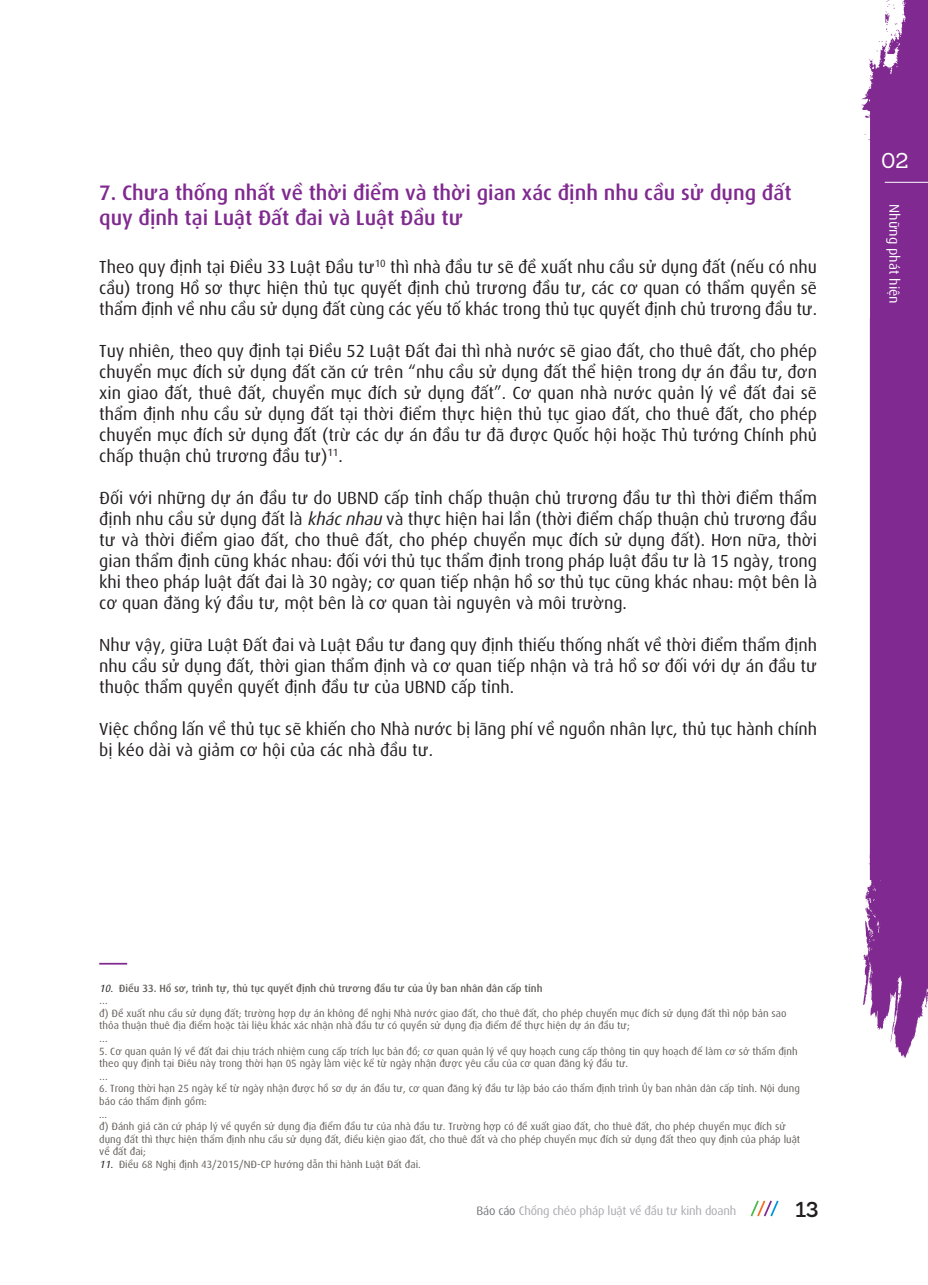
<style>
.page{position:relative;width:928px;height:1285px;background:#fff}
.page>*{position:absolute;margin:0;border:0;box-sizing:border-box;transform-origin:0 0}
.t1{font:500 21px/25.2px "AG Dax Pro";color:#802990}
.t2{font:600 21px "AG Sanchez Slab";color:#231f20}
.t3{font:21px "AG Sanchez Slab";color:#fff}
.t4{font:17.5px/21px "AG Dax Pro";color:#231f20;text-align:justify}
.t5{font:14px "AG Dax Pro";color:#fff}
.t6{font:12.25px "AG Dax Pro";letter-spacing:-.015em;color:#aaabaf}
.t7{font:10.5px/12.6px "AG Dax Pro";color:#635e5a}
.s1{font-style:italic}
.s2{font-style:italic;color:#231f20}
.s3{font-weight:500}
.s4{color:#76787b}
</style>
<div class="page">
<svg style="left:750px;top:1200px;width:29px;height:17px"></svg>
<svg style="left:99px;top:963px;width:28px;height:1px"></svg>
<svg style="left:861px;top:0;width:67px;height:1058px;fill:#802990"></svg>
<svg style="left:876px;top:0;width:27px;height:52px"></svg>
<svg style="left:865px;top:900px;width:3px;height:8px"></svg>
<hr style="left:884px;top:182px;width:44px;height:1px;background:#fff">
<p class="t1" style="left:99px;top:180px;width:694px">7. Chưa thống nhất về thời điểm và thời gian xác định nhu cầu sử dụng đất quy định tại Luật Đất đai và Luật Đầu tư</p>
<p class="t4" style="left:99px;top:256px;width:719px">Theo quy định tại Điều 33 Luật Đầu tư<sup>10</sup> thì nhà đầu tư sẽ đề xuất nhu cầu sử dụng đất (nếu có nhu cầu) trong Hồ sơ thực hiện thủ tục quyết định chủ trương đầu tư, các cơ quan có thẩm quyền sẽ thẩm định về nhu cầu sử dụng đất cùng các yếu tố khác trong thủ tục quyết định chủ trương đầu tư.</p>
<p class="t4" style="left:99px;top:340px;width:719px">Tuy nhiên, theo quy định tại Điều 52 Luật Đất đai thì nhà nước sẽ giao đất, cho thuê đất, cho phép chuyển mục đích sử dụng đất căn cứ trên “nhu cầu sử dụng đất thể hiện trong dự án đầu tư, đơn xin giao đất, thuê đất, chuyển mục đích sử dụng đất”. Cơ quan nhà nước quản lý về đất đai sẽ thẩm định nhu cầu sử dụng đất tại thời điểm thực hiện thủ tục giao đất, cho thuê đất, cho phép chuyển mục đích sử dụng đất (trừ các dự án đầu tư đã được Quốc hội hoặc Thủ tướng Chính phủ chấp thuận chủ trương đầu tư)<sup>11</sup>.</p>
<p class="t4" style="left:99px;top:487px;width:719px">Đối với những dự án đầu tư do UBND cấp tỉnh chấp thuận chủ trương đầu tư thì thời điểm thẩm định nhu cầu sử dụng đất là <span class="s1">khácnhau</span>và thực hiện hai lần (thời điểm chấp thuận chủ trương đầu tư và thời điểm giao đất, cho thuê đất, cho phép chuyển mục đích sử dụng đất). Hơn nữa, thời gian thẩm định cũng khác nhau: đối với thủ tục thẩm định trong pháp luật đầu tư là 15 ngày, trong khi theo pháp luật đất đai là 30 ngày; cơ quan tiếp nhận hồ sơ thủ tục cũng khác nhau: một bên là cơ quan đăng ký đầu tư, một bên là cơ quan tài nguyên và môi trường.</p>
<p class="t4" style="left:99px;top:634px;width:719px">Như vậy, giữa Luật Đất đai và Luật Đầu tư đang quy định thiếu thống nhất về thời điểm thẩm định nhu cầu sử dụng đất, thời gian thẩm định và cơ quan tiếp nhận và trả hồ sơ đối với dự án đầu tư thuộc thẩm quyền quyết định đầu tư của UBND cấp tỉnh.</p>
<p class="t4" style="left:99px;top:718px;width:719px">Việc chồng lấn về thủ tục sẽ khiến cho Nhà nước bị lãng phí về nguồn nhân lực, thủ tục hành chính bị kéo dài và giảm cơ hội của các nhà đầu tư.</p>
<p class="t3" style="left:881px;top:153px;width:29px">02</p>
<p class="t5" style="left:902px;top:204px;width:101px;rotate:90deg">Những phát hiện</p>
<p class="t7" style="left:99px;top:982px;width:689px"><span class="s2">10.</span> <span class="s3">Điều 33. Hồ sơ, trình tự, thủ tục quyết định chủ trương đầu tư của Ủy ban nhân dân cấp tỉnh<br></span>…<br>đ) Đề xuất nhu cầu sử dụng đất; trường hợp dự án không đề nghị Nhà nước giao đất, cho thuê đất, cho phép chuyển mục đích sử dụng đất thì nộp bản sao thỏa thuận thuê địa điểm hoặc tài liệu khác xác nhận nhà đầu tư có quyền sử dụng địa điểm để thực hiện dự án đầu tư;<br>…</p>
<p class="t7" style="left:99px;top:1045px;width:700px">5. Cơ quan quản lý về đất đai chịu trách nhiệm cung cấp trích lục bản đồ; cơ quan quản lý về quy hoạch cung cấp thông tin quy hoạch để làm cơ sở thẩm định theo quy định tại Điêu này trong thời hạn 05 ngày làm việc kể từ ngày nhận được yêu cầu của cơ quan đăng ký đầu tư.<br>…</p>
<p class="t7" style="left:99px;top:1082px;width:702px">6. Trong thời hạn 25 ngày kể từ ngày nhận được hồ sơ dự án đầu tư, cơ quan đăng ký đầu tư lập báo cáo thẩm định trình Ủy ban nhân dân cấp tỉnh. Nội dung báo cáo thẩm định gồm:<br>...<br>đ) Đánh giá căn cứ pháp lý về quyền sử dụng địa điểm đầu tư của nhà đầu tư. Trường hợp có đề xuất giao đất, cho thuê đất, cho phép chuyển mục đích sử dụng đất thì thực hiện thẩm định nhu cầu sử dụng đất, điều kiện giao đất, cho thuê đất và cho phép chuyển mục đích sử dụng đất theo quy định của pháp luật về đất đai;</p>
<p class="t7" style="left:99px;top:1158px;width:323px"><span class="s2">11.</span> Điều 68 Nghị định 43/2015/NĐ-CP hướng dẫn thi hành Luật Đất đai.</p>
<p class="t6" style="left:476px;top:1204px;width:261px"><span class="s4">Báo cáo</span> Chồng chéo pháp luật về đầu tư kinh doanh</p>
<p class="t2" style="left:795px;top:1201px;width:25px">13</p>
</div>
